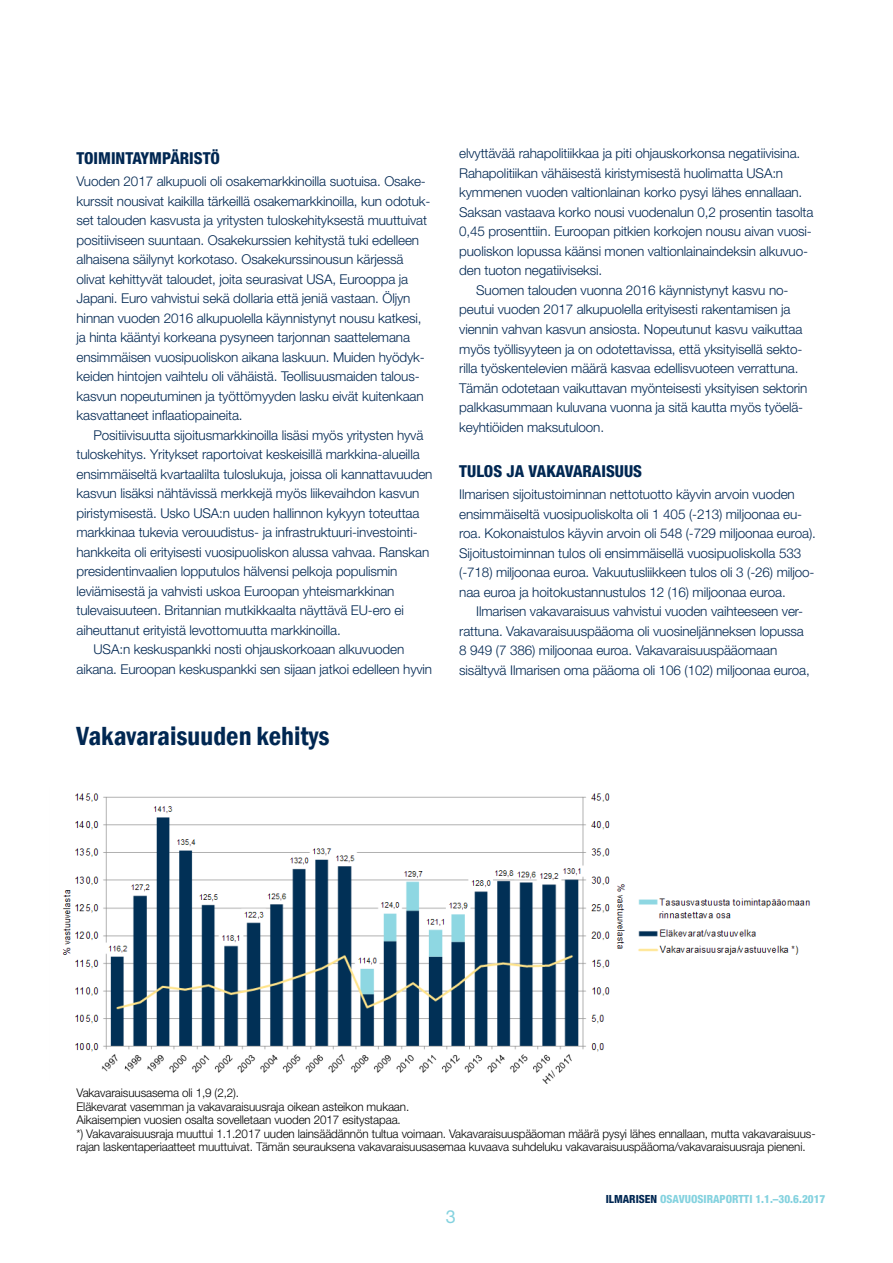
<style>
.page{position:relative;width:893px;height:1263px;background:#fff}
.page>*{position:absolute;margin:0;border:0;box-sizing:border-box;transform-origin:0 0}
.t1{font:600 condensed 27px "Franklin Gothic";color:#002752}
.Väliotsikko1tummatur{font:18px "Helvetica Neue LT Std";color:#84d2df}
.Väliotsikko{font:800 condensed 16.5px "Helvetica Neue LT Std";color:#002752}
.Leipis{font:800 condensed 16.5px "Helvetica Neue LT Std";color:#002752}
.Leipäteksti_sisennet{font:300 13.5px/19.5px "Helvetica Neue LT Std";letter-spacing:-.01em;color:#002752}
.Leipäteksti{font:300 13.5px/19.5px "Helvetica Neue LT Std";letter-spacing:-.01em;color:#002752}
.Väliotsikko-2{font:300 12px/13.5px "Helvetica Neue LT Std";letter-spacing:-.01em;color:#000}
.Leipis-2{font:800 condensed 11.25px "Helvetica Neue LT Std";color:#84d2df}
.s1{color:#002752}
</style>
<div class="page">
<img style="left:62px;top:793px;width:749px;height:290px">
<p class="Leipis" style="left:77px;top:147px;width:145px">TOIMINTAYMPÄRISTÖ</p>
<p class="Leipäteksti" style="left:77px;top:171px;width:356px">Vuoden 2017 alkupuoli oli osakemarkkinoilla suotuisa. Osake&shy;kurssit nousivat kaikilla tärkeillä osakemarkkinoilla, kun odotuk&shy;set talouden kasvusta ja yritysten tuloskehityksestä muuttuivat positiiviseen suuntaan. Osakekurssien kehitystä tuki edelleen alhaisena säilynyt korkotaso. Osakekurssinousun kärjessä olivat kehittyvät taloudet, joita seurasivat USA, Eurooppa ja Japani. Euro vahvistui sekä dollaria että jeniä vastaan. Öljyn hinnan vuoden 2016 alkupuolella käynnistynyt nousu katkesi, ja hinta kääntyi korkeana pysyneen tarjonnan saattelemana ensimmäisen vuosipuoliskon aikana laskuun. Muiden hyödyk&shy;keiden hintojen vaihtelu oli vähäistä. Teollisuusmaiden talous&shy;kasvun nopeutuminen ja työttömyyden lasku eivät kuitenkaan kasvattaneet inflaatiopaineita.</p>
<p class="Leipäteksti_sisennet" style="left:77px;top:425px;width:357px;text-indent:17px">Positiivisuutta sijoitusmarkkinoilla lisäsi myös yritysten hyvä tuloskehitys. Yritykset raportoivat keskeisillä markkina-alueilla ensimmäiseltä kvartaalilta tuloslukuja, joissa oli kannattavuuden kasvun lisäksi nähtävissä merkkejä myös liikevaihdon kasvun piristymisestä. Usko USA:n uuden hallinnon kykyyn toteuttaa markkinaa tukevia verouudistus- ja infrastruktuuri-investointi&shy;hankkeita oli erityisesti vuosipuoliskon alussa vahvaa. Ranskan presidentinvaalien lopputulos hälvensi pelkoja populismin leviämisestä ja vahvisti uskoa Euroopan yhteismarkkinan tulevaisuuteen. Britannian mutkikkaalta näyttävä EU-ero ei aiheuttanut erityistä levottomuutta markkinoilla.</p>
<p class="Leipäteksti_sisennet" style="left:77px;top:639px;width:357px;text-indent:17px">USA:n keskuspankki nosti ohjauskorkoaan alkuvuoden aikana. Euroopan keskuspankki sen sijaan jatkoi edelleen hyvin</p>
<p class="t1" style="left:77px;top:718px;width:254px">Vakavaraisuuden kehitys</p>
<p class="Leipäteksti_sisennet" style="left:459px;top:144px;width:356px">elvyttävää rahapolitiikkaa ja piti ohjauskorkonsa negatiivisina.<br>Rahapolitiikan vähäisestä kiristymisestä huolimatta USA:n kymmenen vuoden valtionlainan korko pysyi lähes ennallaan.<br>Saksan vastaava korko nousi vuodenalun 0,2 prosentin tasolta 0,45 prosenttiin. Euroopan pitkien korkojen nousu aivan vuosi&shy;puoliskon lopussa käänsi monen valtionlainaindeksin alkuvuo&shy;den tuoton negatiiviseksi.</p>
<p class="Leipäteksti_sisennet" style="left:459px;top:280px;width:350px;text-indent:17px">Suomen talouden vuonna 2016 käynnistynyt kasvu no&shy;peutui vuoden 2017 alkupuolella erityisesti rakentamisen ja viennin vahvan kasvun ansiosta. Nopeutunut kasvu vaikuttaa myös työllisyyteen ja on odotettavissa, että yksityisellä sekto&shy;rilla työskentelevien määrä kasvaa edellisvuoteen verrattuna.<br>Tämän odotetaan vaikuttavan myönteisesti yksityisen sektorin palkkasummaan kuluvana vuonna ja sitä kautta myös työelä&shy;keyhtiöiden maksutuloon.</p>
<p class="Väliotsikko" style="left:459px;top:460px;width:184px">TULOS JA VAKAVARAISUUS</p>
<p class="Leipäteksti" style="left:459px;top:484px;width:358px">Ilmarisen sijoitustoiminnan nettotuotto käyvin arvoin vuoden ensimmäiseltä vuosipuoliskolta oli 1 405 (-213) miljoonaa eu&shy;roa. Kokonaistulos käyvin arvoin oli 548 (-729 miljoonaa euroa).<br>Sijoitustoiminnan tulos oli ensimmäisellä vuosipuoliskolla 533 (-718) miljoonaa euroa. Vakuutusliikkeen tulos oli 3 (-26) miljoo&shy;naa euroa ja hoitokustannustulos 12 (16) miljoonaa euroa.</p>
<p class="Leipäteksti_sisennet" style="left:459px;top:601px;width:352px;text-indent:17px">Ilmarisen vakavaraisuus vahvistui vuoden vaihteeseen ver&shy;rattuna. Vakavaraisuuspääoma oli vuosineljänneksen lopussa 8 949 (7 386) miljoonaa euroa. Vakavaraisuuspääomaan sisältyvä Ilmarisen oma pääoma oli 106 (102) miljoonaa euroa,</p>
<p class="Väliotsikko-2" style="left:77px;top:1086px;width:164px">Vakavaraisuusasema oli 1,9 (2,2).</p>
<p class="Väliotsikko-2" style="left:77px;top:1099px;width:334px">Eläkevarat vasemman ja vakavaraisuusraja oikean asteikon mukaan.</p>
<p class="Väliotsikko-2" style="left:77px;top:1113px;width:326px">Aikaisempien vuosien osalta sovelletaan vuoden 2017 esitystapaa.</p>
<p class="Väliotsikko-2" style="left:77px;top:1126px;width:741px">*) Vakavaraisuusraja muuttui 1.1.2017 uuden lainsäädännön tultua voimaan. Vakavaraisuuspääoman määrä pysyi lähes ennallaan, mutta vakavaraisuus&shy;rajan laskentaperiaatteet muuttuivat. Tämän seurauksena vakavaraisuusasemaa kuvaava suhdeluku vakavaraisuuspääoma/vakavaraisuusraja pieneni.</p>
<p class="Väliotsikko1tummatur" style="left:446px;top:1205px;width:12px">3</p>
<p class="Leipis-2" style="left:606px;top:1191px;width:221px"><span class="s1">ILMARISEN</span> OSAVUOSIRAPORTTI 1.1.–30.6.2017</p>
</div>
